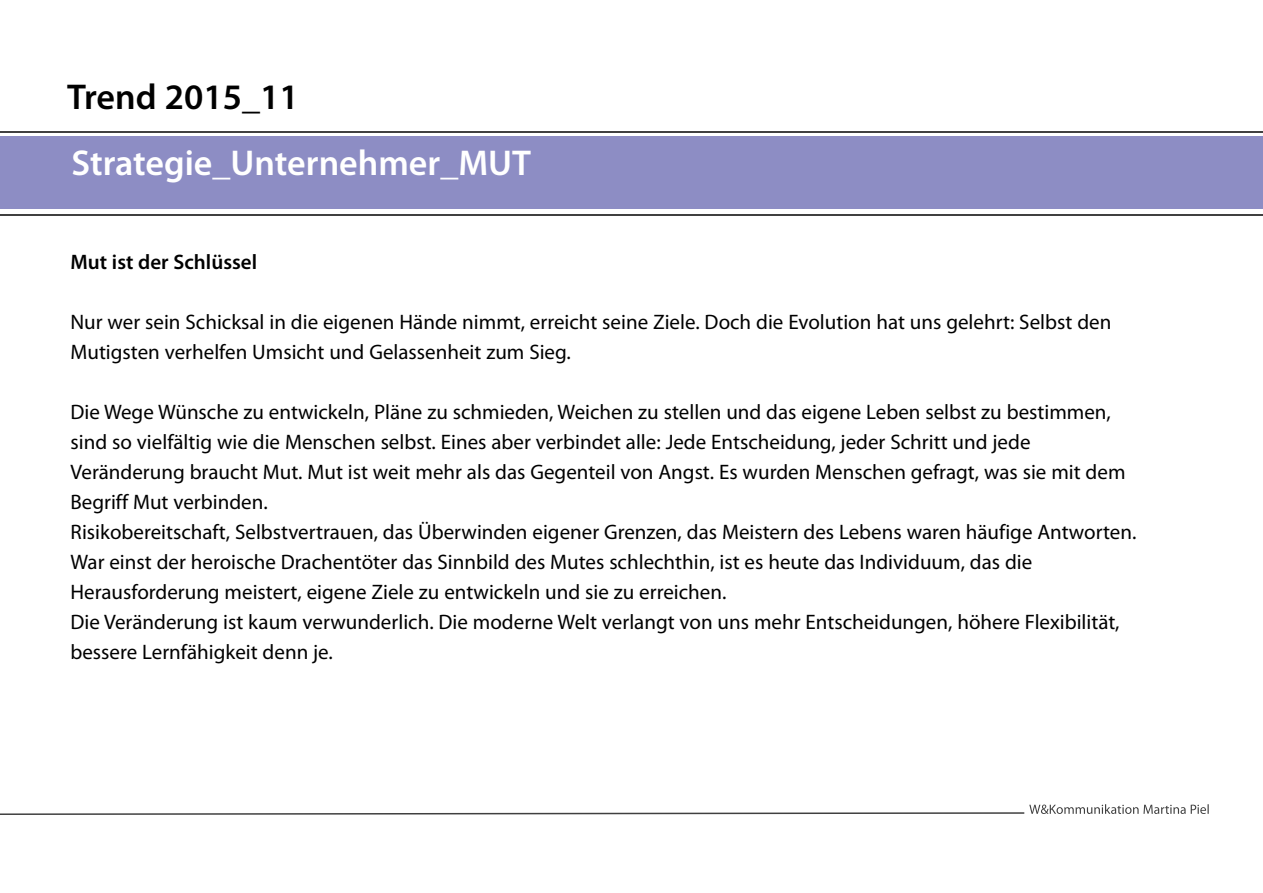
<style>
.page{position:relative;width:1263px;height:893px;background:#fff}
.page>*{position:absolute;margin:0;border:0;box-sizing:border-box;transform-origin:0 0}
.t1{font:600 36px "Myriad Pro";color:#fff}
.t2{font:600 36px "Myriad Pro";color:#000}
.t3{font:21px/30px "Myriad Pro";color:#000}
.t4{font:600 21px "Myriad Pro";color:#000}
</style>
<div class="page">
<div style="left:0;top:136px;width:1263px;height:72px;background:#8d8dc4"></div>
<svg style="left:0;top:804px;width:1121px;height:11px"></svg>
<hr style="left:0;top:131px;width:1263px;height:2px;background:#404040">
<hr style="left:0;top:215px;width:1263px;height:1px;background:#404040">
<h1 class="t2" style="left:67px;top:83px;width:233px">Trend 2015_11</h1>
<h1 class="t1" style="left:72px;top:150px;width:461px">Strategie_Unternehmer_MUT</h1>
<p class="t4" style="left:70px;top:254px;width:188px">Mut ist der Schlüssel</p>
<p class="t3" style="left:71px;top:309px;width:1042px">Nur wer sein Schicksal in die eigenen Hände nimmt, erreicht seine Ziele. Doch die Evolution hat uns gelehrt: Selbst den<br>Mutigsten verhelfen Umsicht und Gelassenheit zum Sieg.</p>
<p class="t3" style="left:71px;top:399px;width:1067px">Die Wege Wünsche zu entwickeln, Pläne zu schmieden, Weichen zu stellen und das eigene Leben selbst zu bestimmen, sind so vielfältig wie die Menschen selbst. Eines aber verbindet alle: Jede Entscheidung, jeder Schritt und jede Veränderung braucht Mut. Mut ist weit mehr als das Gegenteil von Angst. Es wurden Menschen gefragt, was sie mit dem Begriff Mut verbinden.<br>Risikobereitschaft, Selbstvertrauen, das Überwinden eigener Grenzen, das Meistern des Lebens waren häufige Antworten.<br>War einst der heroische Drachentöter das Sinnbild des Mutes schlechthin, ist es heute das Individuum, das die Herausforderung meistert, eigene Ziele zu entwickeln und sie zu erreichen.<br>Die Veränderung ist kaum verwunderlich. Die moderne Welt verlangt von uns mehr Entscheidungen, höhere Flexibilität, bessere Lernfähigkeit denn je.</p>
</div>
